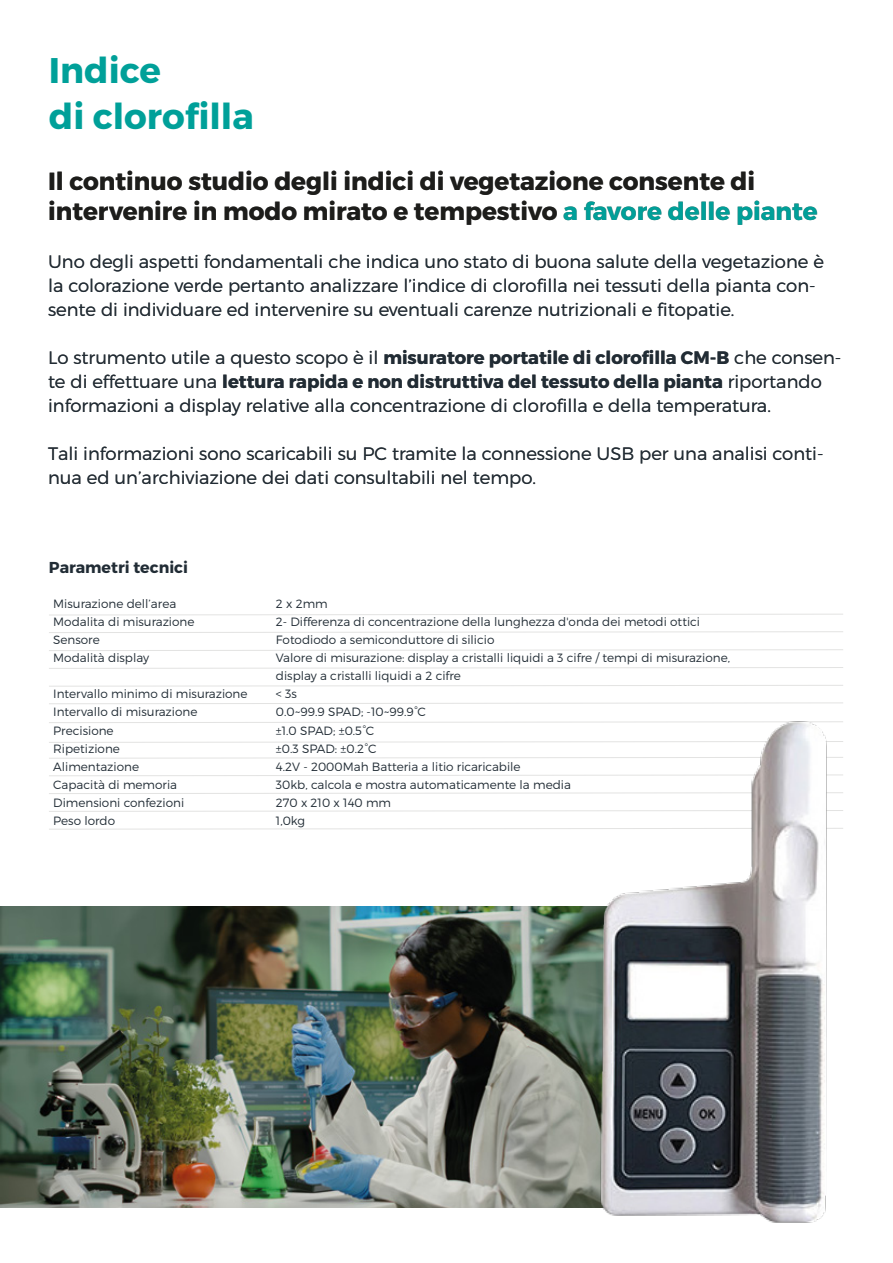
<style>
.page{position:relative;width:893px;height:1263px;background:#fff}
.page>*{position:absolute;margin:0;border:0;box-sizing:border-box;transform-origin:0 0}
.t1{font:700 35.7px/45.5px "Montserrat";color:#00a099}
.t2{font:700 24.75px/30px "Montserrat";color:#1d1d1b}
.t3{font:300 18px/24px "Montserrat";color:#212c35}
.t4{font:700 15.9px "Montserrat";color:#212c35}
.t5{font:300 12px/18px "Montserrat";color:#212c35}
.s1{color:#00a099}
.s2{font-weight:700}
</style>
<div class="page">
<img style="left:0;top:906px;width:385px;height:301px">
<svg style="left:49px;top:613px;width:794px;height:3px"></svg>
<svg style="left:49px;top:631px;width:794px;height:2px"></svg>
<svg style="left:49px;top:649px;width:794px;height:2px"></svg>
<svg style="left:49px;top:667px;width:336px;height:2px"></svg>
<svg style="left:49px;top:685px;width:336px;height:2px"></svg>
<svg style="left:49px;top:703px;width:336px;height:1px"></svg>
<svg style="left:49px;top:722px;width:336px;height:1px"></svg>
<svg style="left:49px;top:741px;width:336px;height:2px"></svg>
<svg style="left:49px;top:757px;width:336px;height:2px"></svg>
<svg style="left:49px;top:775px;width:336px;height:1px"></svg>
<svg style="left:49px;top:793px;width:336px;height:1px"></svg>
<svg style="left:49px;top:810px;width:336px;height:2px"></svg>
<svg style="left:49px;top:828px;width:336px;height:2px"></svg>
<img style="left:385px;top:667px;width:458px;height:556px">
<h1 class="t1" style="left:49px;top:48px;width:206px">Indice<br>di clorofilla</h1>
<h2 class="t2" style="left:48px;top:166px;width:771px">Il continuo studio degli indici di vegetazione consente di intervenire in modo mirato e tempestivo <span class="s1">a favore delle piante</span></h2>
<p class="t3" style="left:48px;top:249px;width:777px">Uno degli aspetti fondamentali che indica uno stato di buona salute della vegetazione è la colorazione verde pertanto analizzare l’indice di clorofilla nei tessuti della pianta con&shy;sente di individuare ed intervenire su eventuali carenze nutrizionali e fitopatie.</p>
<p class="t3" style="left:48px;top:345px;width:795px">Lo strumento utile a questo scopo è il <span class="s2">misuratore portatile di clorofilla CM-B</span> che consen&shy;te di effettuare una <span class="s2">lettura rapida e non distruttiva del tessuto della pianta</span> riportando informazioni a display relative alla concentrazione di clorofilla e della temperatura.</p>
<p class="t3" style="left:48px;top:441px;width:777px">Tali informazioni sono scaricabili su PC tramite la connessione USB per una analisi conti&shy;nua ed un’archiviazione dei dati consultabili nel tempo.</p>
<p class="t4" style="left:49px;top:558px;width:141px">Parametri tecnici</p>
<p class="t5" style="left:53px;top:595px;width:143px">Misurazione dell’area<br>Modalita di misurazione<br>Sensore<br>Modalità display</p>
<p class="t5" style="left:53px;top:685px;width:196px">Intervallo minimo di misurazione<br>Intervallo di misurazione<br>Precisione<br>Ripetizione<br>Alimentazione<br>Capacità di memoria<br>Dimensioni confezioni<br>Peso lordo</p>
<p class="t5" style="left:276px;top:595px;width:456px">2 x 2mm<br>2- Differenza di concentrazione della lunghezza d'onda dei metodi ottici<br>Fotodiodo a semiconduttore di silicio<br>Valore di misurazione: display a cristalli liquidi a 3 cifre / tempi di misurazione, display a cristalli liquidi a 2 cifre<br>&lt; 3s<br>0.0~99.9 SPAD; -10~99.9°C<br>±1.0 SPAD; ±0.5°C<br>±0.3 SPAD: ±0.2°C<br>4.2V - 2000Mah Batteria a litio ricaricabile<br>30kb, calcola e mostra automaticamente la media<br>270 x 210 x 140 mm<br>1,0kg</p>
</div>
